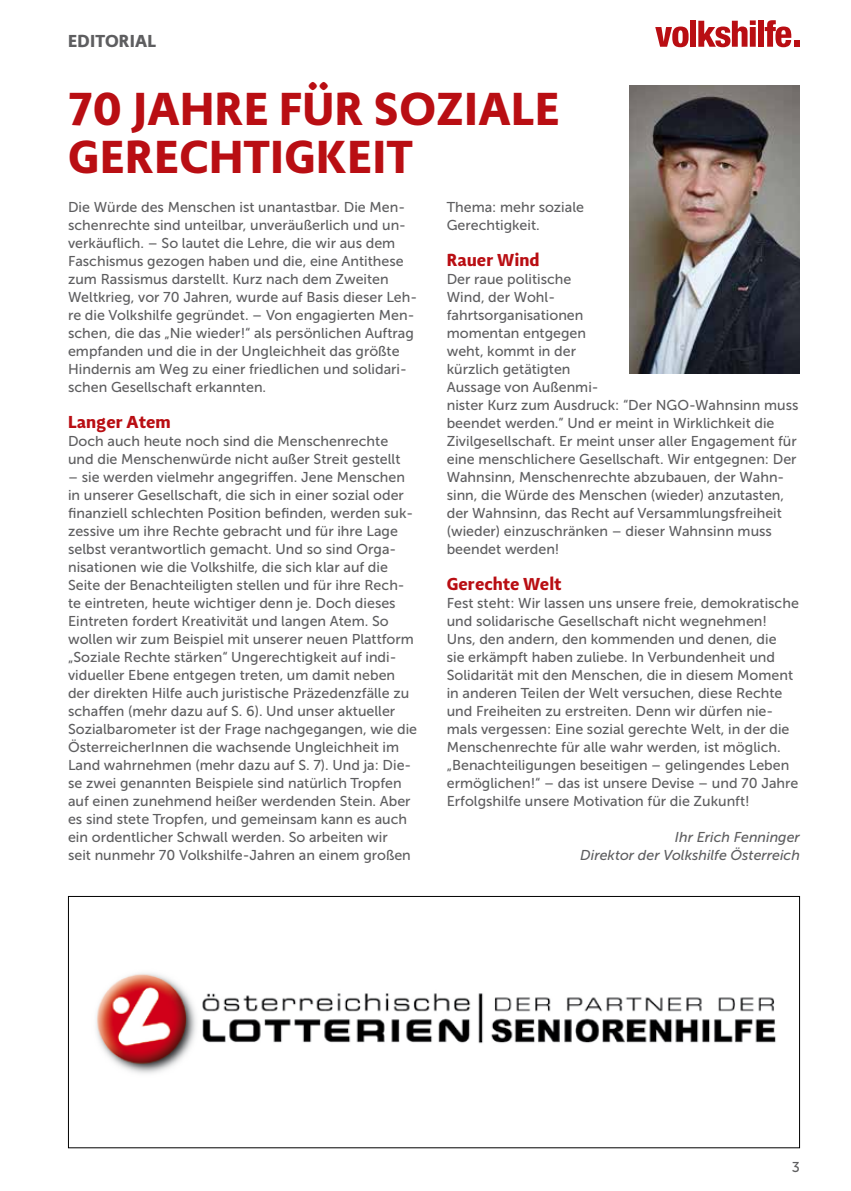
<style>
.page{position:relative;width:851px;height:1191px;background:#fff}
.page>*{position:absolute;margin:0;border:0;box-sizing:border-box;transform-origin:0 0}
.t1{font:700 48px/48px "Adagio Sans";letter-spacing:.01em;color:#b90e13}
.t2{font:700 18px "Adagio Sans";color:#b90e13}
.t3{font:700 18px "Adagio Sans";letter-spacing:.01em;color:#5e5e60}
.t4{font:14.25px/18px "Museo Sans 500";color:#5e5e60}
.t5{font:italic 14.25px/18px "Museo Sans 500";color:#5e5e60;text-align:right}
</style>
<div class="page">
<svg style="left:655px;top:27px;width:33px;height:20px"></svg>
<div style="left:690px;top:21px;width:6px;height:26px;background:#b90e13"></div>
<svg style="left:698px;top:20px;width:57px;height:27px"></svg>
<div style="left:758px;top:21px;width:6px;height:26px;background:#b90e13"></div>
<svg style="left:764px;top:20px;width:35px;height:27px"></svg>
<img style="left:629px;top:85px;width:170px;height:289px">
<img style="left:96px;top:973px;width:680px;height:101px">
<div style="left:68px;top:896px;width:731px;height:252px;border:1px solid #000"></div>
<p class="t3" style="left:68px;top:29px;width:90px">EDITORIAL</p>
<h1 class="t1" style="left:68px;top:85px;width:493px">70 JAHRE FÜR SOZIALE<br>GERECHTIGKEIT</h1>
<p class="t4" style="left:68px;top:198px;width:350px">Die Würde des Menschen ist unantastbar. Die Men&shy;schenrechte sind unteilbar, unveräußerlich und un&shy;verkäuflich. – So lautet die Lehre, die wir aus dem Faschismus gezogen haben und die, eine Antithese zum Rassismus darstellt. Kurz nach dem Zweiten Weltkrieg, vor 70 Jahren, wurde auf Basis dieser Leh&shy;re die Volkshilfe gegründet. – Von engagierten Men&shy;schen, die das „Nie wieder!“ als persönlichen Auftrag empfanden und die in der Ungleichheit das größte Hindernis am Weg zu einer friedlichen und solidari&shy;schen Gesellschaft erkannten.</p>
<p class="t2" style="left:68px;top:410px;width:104px">Langer Atem</p>
<p class="t4" style="left:68px;top:432px;width:334px">Doch auch heute noch sind die Menschenrechte und die Menschenwürde nicht außer Streit gestellt</p>
<p class="t4" style="left:68px;top:468px;width:350px">– sie werden vielmehr angegriffen. Jene Menschen in unserer Gesellschaft, die sich in einer sozial oder finanziell schlechten Position befinden, werden suk&shy;zessive um ihre Rechte gebracht und für ihre Lage selbst verantwortlich gemacht. Und so sind Orga&shy;nisationen wie die Volkshilfe, die sich klar auf die Seite der Benachteiligten stellen und für ihre Rech&shy;te eintreten, heute wichtiger denn je. Doch dieses Eintreten fordert Kreativität und langen Atem. So wollen wir zum Beispiel mit unserer neuen Plattform „Soziale Rechte stärken“ Ungerechtigkeit auf indi&shy;vidueller Ebene entgegen treten, um damit neben der direkten Hilfe auch juristische Präzedenzfälle zu schaffen (mehr dazu auf S. 6). Und unser aktueller Sozialbarometer ist der Frage nachgegangen, wie die ÖsterreicherInnen die wachsende Ungleichheit im Land wahrnehmen (mehr dazu auf S. 7). Und ja: Die&shy;se zwei genannten Beispiele sind natürlich Tropfen auf einen zunehmend heißer werdenden Stein. Aber es sind stete Tropfen, und gemeinsam kann es auch ein ordentlicher Schwall werden. So arbeiten wir<br>seit nunmehr 70 Volkshilfe-Jahren an einem großen</p>
<p class="t4" style="left:446px;top:198px;width:139px">Thema: mehr soziale<br>Gerechtigkeit.</p>
<p class="t2" style="left:446px;top:248px;width:94px">Rauer Wind</p>
<p class="t4" style="left:446px;top:270px;width:353px">Der raue politische<br>Wind, der Wohl-<br>fahrtsorganisationen<br>momentan entgegen<br>weht, kommt in der<br>kürzlich getätigten<br>Aussage von Außenmi-<br>nister Kurz zum Ausdruck: “Der NGO-Wahnsinn muss beendet werden.” Und er meint in Wirklichkeit die Zivilgesellschaft. Er meint unser aller Engagement für eine menschlichere Gesellschaft. Wir entgegnen: Der Wahnsinn, Menschenrechte abzubauen, der Wahn&shy;sinn, die Würde des Menschen (wieder) anzutasten, der Wahnsinn, das Recht auf Versammlungsfreiheit (wieder) einzuschränken – dieser Wahnsinn muss beendet werden!</p>
<p class="t2" style="left:446px;top:572px;width:116px">Gerechte Welt</p>
<p class="t4" style="left:446px;top:594px;width:353px">Fest steht: Wir lassen uns unsere freie, demokratische und solidarische Gesellschaft nicht wegnehmen!<br>Uns, den andern, den kommenden und denen, die<br>sie erkämpft haben zuliebe. In Verbundenheit und Solidarität mit den Menschen, die in diesem Moment in anderen Teilen der Welt versuchen, diese Rechte und Freiheiten zu erstreiten. Denn wir dürfen nie&shy;mals vergessen: Eine sozial gerechte Welt, in der die Menschenrechte für alle wahr werden, ist möglich. „Benachteiligungen beseitigen – gelingendes Leben ermöglichen!“ – das ist unsere Devise – und 70 Jahre Erfolgshilfe unsere Motivation für die Zukunft!</p>
<p class="t5" style="left:580px;top:828px;width:221px">Ihr Erich Fenninger<br>Direktor der Volkshilfe Österreich</p>
<p class="t4" style="left:791px;top:1158px;width:10px">3</p>
</div>
